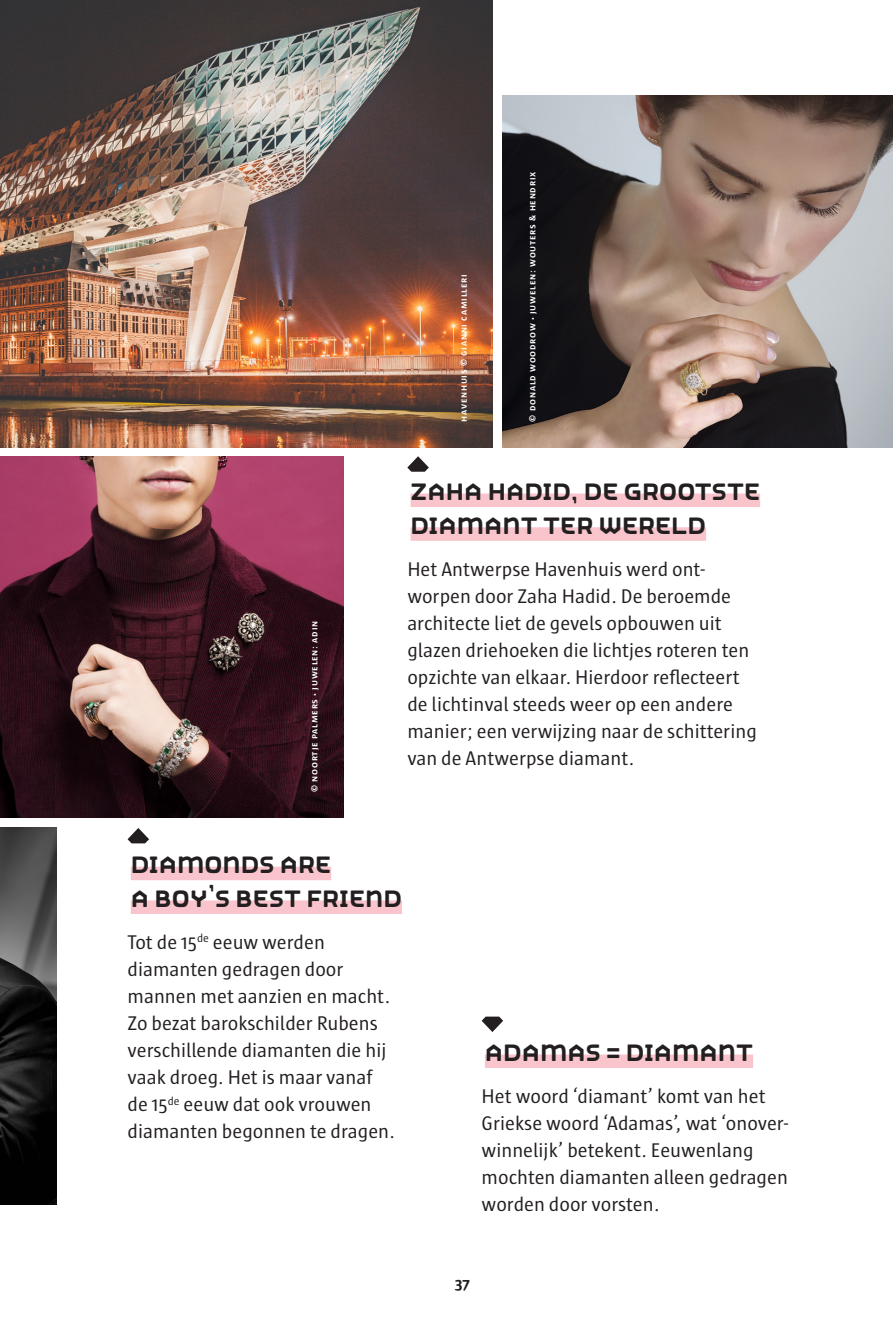
<style>
.page{position:relative;width:893px;height:1340px;background:#fff}
.page>*{position:absolute;margin:0;border:0;box-sizing:border-box;transform-origin:0 0}
.TITEL_dia_12_AntwSC_ROZE{font:27px/33.8px "Antwerpen Small Caps";letter-spacing:.005em;color:#231f20}
.BODY_8_75_Sun_WIT{font:20.25px/27px "Sun Antwerpen";color:#231f20}
.t1{font:700 15.75px "Sun Antwerpen";color:#231f20}
.OPYRIGHT_4_WIT{font:700 9px "Sun Antwerpen";letter-spacing:.09em;color:#fff}
.s1{font-size:5.62px}
</style>
<div class="page">
<img style="left:0;top:456px;width:343px;height:361px">
<img style="left:0;top:0;width:492px;height:447px">
<img style="left:503px;top:96px;width:390px;height:351px">
<img style="left:0;top:828px;width:56px;height:376px">
<svg style="left:482px;top:1016px;width:21px;height:16px"></svg>
<svg style="left:128px;top:828px;width:21px;height:15px"></svg>
<svg style="left:407px;top:456px;width:22px;height:15px"></svg>
<div style="left:411px;top:493px;width:349px;height:14px;background:#f9c4cb"></div>
<div style="left:411px;top:527px;width:295px;height:14px;background:#f9c4cb"></div>
<div style="left:485px;top:1054px;width:268px;height:14px;background:#f9c4cb"></div>
<div style="left:131px;top:866px;width:200px;height:14px;background:#f9c4cb"></div>
<div style="left:131px;top:900px;width:271px;height:14px;background:#f9c4cb"></div>
<p class="OPYRIGHT_4_WIT" style="left:309px;top:792px;width:172px;rotate:-90deg">© Noortje Palmers <span class="s1">•</span> Juwelen: Adin</p>
<p class="OPYRIGHT_4_WIT" style="left:459px;top:421px;width:149px;rotate:-90deg">Havenhuis © Gianni Camilleri</p>
<p class="OPYRIGHT_4_WIT" style="left:527px;top:421px;width:251px;rotate:-90deg">© Donald Woodrow <span class="s1">•</span> Juwelen: Wouters &amp; H endrix</p>
<p class="TITEL_dia_12_AntwSC_ROZE" style="left:411px;top:475px;width:351px">ZAHA HADID, DE GROOTSTE<br>DIAMANT TER WERELD</p>
<p class="BODY_8_75_Sun_WIT" style="left:407px;top:555px;width:351px">Het Antwerpse Havenhuis werd ont&shy;worpen door Zaha Hadid. De beroemde architecte liet de gevels opbouwen uit glazen driehoeken die lichtjes roteren ten opzichte van elkaar. Hierdoor reflecteert de lichtinval steeds weer op een andere manier; een verwijzing naar de schittering van de Antwerpse diamant.</p>
<p class="TITEL_dia_12_AntwSC_ROZE" style="left:131px;top:848px;width:273px">DIAMONDS ARE<br>A BOY’S BEST FRIEND</p>
<p class="BODY_8_75_Sun_WIT" style="left:128px;top:928px;width:269px">Tot de 15<sup>de</sup> eeuw werden diamanten gedragen door mannen met aanzien en macht.<br>Zo bezat barokschilder Rubens verschillende diamanten die hij vaak droeg. Het is maar vanaf de 15<sup>de</sup> eeuw dat ook vrouwen diamanten begonnen te dragen.</p>
<p class="TITEL_dia_12_AntwSC_ROZE" style="left:485px;top:1035px;width:270px">ADAMAS = DIAMANT</p>
<p class="BODY_8_75_Sun_WIT" style="left:482px;top:1082px;width:308px">Het woord ‘diamant’ komt van het<br>Griekse woord ‘Adamas’, wat ‘onover&shy;winnelijk’ betekent. Eeuwenlang mochten diamanten alleen gedragen worden door vorsten.</p>
<p class="t1" style="left:455px;top:1274px;width:17px">37</p>
</div>
